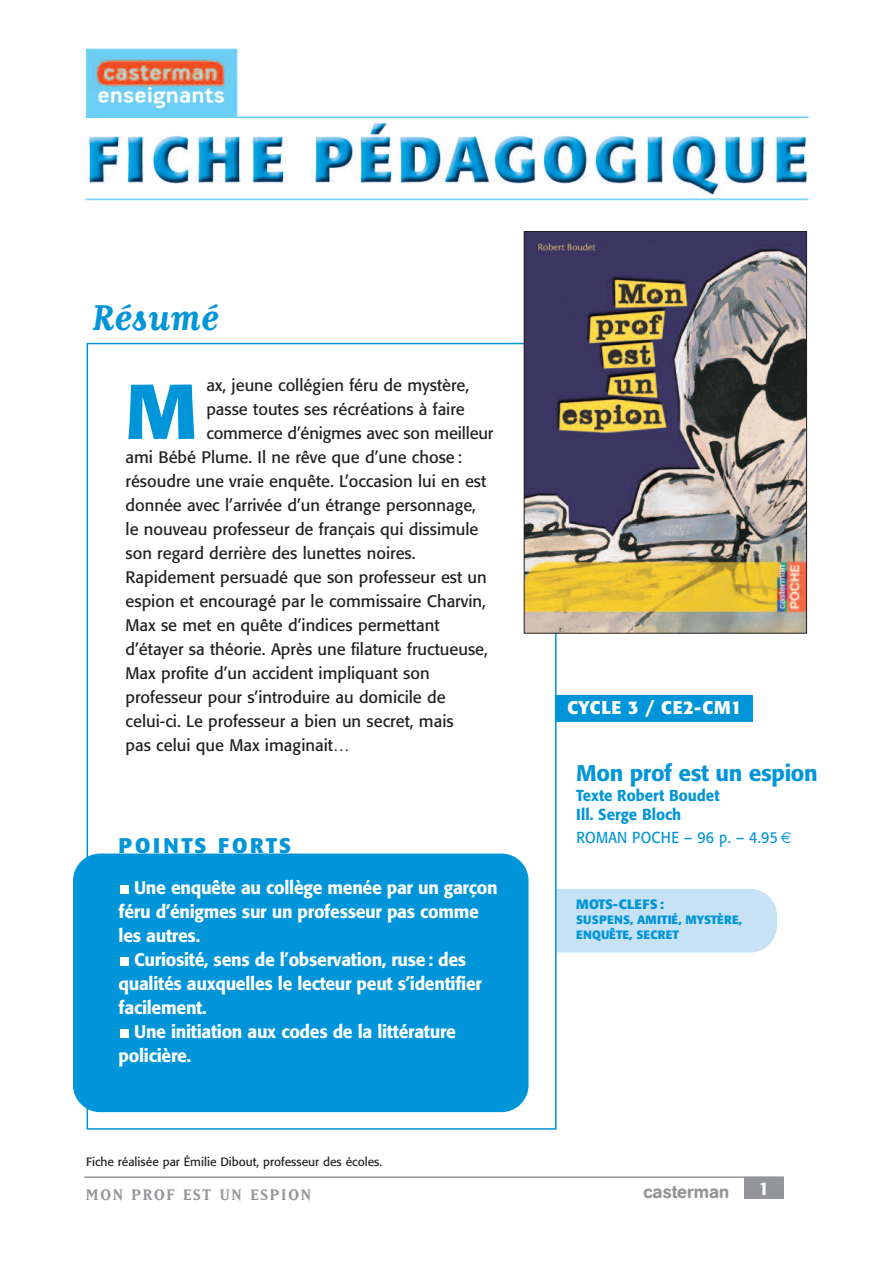
<style>
.page{position:relative;width:893px;height:1263px;background:#fff}
.page>*{position:absolute;margin:0;border:0;box-sizing:border-box;transform-origin:0 0}
.t1{font:700 76.65px "Formata";color:#0095d9}
.t2{font:700 42px "Matrix Script";color:#0095d9}
.t3{font:500 22.5px "Formata";letter-spacing:-.02em;color:#0095d9}
.t4{font:700 21px "Formata";letter-spacing:.135em;color:#0095d9}
.t5{font:700 18.3px "Formata";letter-spacing:.03em;color:#fff}
.t6{font:500 18px "Formata";letter-spacing:-.02em;color:#fff}
.t7{font:700 18px "Matrix";letter-spacing:.105em;color:#939598}
.t8{font:500 18px "AG Book Rounded";color:#939598}
.t9{font:16.5px "Formata";color:#231f20}
.t10{font:500 15.75px/19.5px "Formata";color:#0095d9;scale:.95 1}
.t11{font:15.75px "Formata";letter-spacing:.015em;color:#0095d9;scale:.9 1}
.t12{font:700 13.5px "Formata";letter-spacing:.02em;color:#0095d9}
.t13{font:12px "Formata";color:#231f20}
.t14{font:700 12px/15px "Formata";letter-spacing:.01em;color:#0095d9}
.s1{font-family:"Euro Sans"}
</style>
<div class="page">
<div style="left:530px;top:889px;width:247px;height:63px;background:#c7e2f5;border-radius:27px"></div>
<div style="left:88px;top:344px;width:467px;height:784px;background:#fff"></div>
<img style="left:526px;top:233px;width:279px;height:399px">
<div style="left:524px;top:231px;width:283px;height:403px;border:1px solid #231f20"></div>
<div style="left:556px;top:696px;width:197px;height:26px;background:#0095d9"></div>
<div style="left:73px;top:853px;width:455px;height:259px;background:#0095d9;border-radius:27px"></div>
<div style="left:120px;top:1029px;width:9px;height:8px;background:#fff"></div>
<div style="left:120px;top:957px;width:9px;height:8px;background:#fff"></div>
<div style="left:120px;top:885px;width:9px;height:8px;background:#fff"></div>
<div style="left:744px;top:1177px;width:40px;height:21px;background:#939598"></div>
<hr style="left:84px;top:1176px;width:700px;height:2px;background:#939598">
<img style="left:85px;top:48px;width:724px;height:153px">
<h2 class="t2" style="left:92px;top:291px;width:129px">Résumé</h2>
<h1 class="t1" style="left:126px;top:379px;width:73px">M</h1>
<p class="t9" style="left:206px;top:378px;width:264px">ax, jeune collégien féru de mystère,</p>
<p class="t9" style="left:206px;top:402px;width:260px">passe toutes ses récréations à faire</p>
<p class="t9" style="left:206px;top:426px;width:288px">commerce d’énigmes avec son meilleur</p>
<p class="t9" style="left:126px;top:450px;width:338px">ami Bébé Plume. Il ne rêve que d’une chose :</p>
<p class="t9" style="left:126px;top:474px;width:362px">résoudre une vraie enquête. L’occasion lui en est</p>
<p class="t9" style="left:126px;top:498px;width:352px">donnée avec l’arrivée d’un étrange personnage,</p>
<p class="t9" style="left:126px;top:522px;width:355px">le nouveau professeur de français qui dissimule</p>
<p class="t9" style="left:126px;top:546px;width:292px">son regard derrière des lunettes noires.</p>
<p class="t9" style="left:126px;top:570px;width:363px">Rapidement persuadé que son professeur est un</p>
<p class="t9" style="left:126px;top:594px;width:362px">espion et encouragé par le commissaire Charvin,</p>
<p class="t9" style="left:126px;top:618px;width:315px">Max se met en quête d’indices permettant</p>
<p class="t9" style="left:126px;top:642px;width:364px">d’étayer sa théorie. Après une filature fructueuse,</p>
<p class="t9" style="left:126px;top:666px;width:306px">Max profite d’un accident impliquant son</p>
<p class="t9" style="left:126px;top:690px;width:322px">professeur pour s’introduire au domicile de</p>
<p class="t9" style="left:126px;top:714px;width:330px">celui-ci. Le professeur a bien un secret, mais</p>
<p class="t9" style="left:126px;top:738px;width:225px">pas celui que Max imaginait…</p>
<p class="t4" style="left:119px;top:836px;width:174px">POINTS FORTS</p>
<p class="t6" style="left:134px;top:879px;width:365px">Une enquête au collège menée par un garçon</p>
<p class="t6" style="left:119px;top:903px;width:362px">féru d’énigmes sur un professeur pas comme</p>
<p class="t6" style="left:119px;top:927px;width:83px">les autres.</p>
<p class="t6" style="left:134px;top:951px;width:333px">Curiosité, sens de l’observation, ruse: des</p>
<p class="t6" style="left:119px;top:975px;width:365px">qualités auxquelles le lecteur peut s’identifier</p>
<p class="t6" style="left:119px;top:999px;width:89px">facilement.</p>
<p class="t6" style="left:134px;top:1023px;width:323px">Une initiation aux codes de la littérature</p>
<p class="t6" style="left:119px;top:1047px;width:74px">policière.</p>
<p class="t5" style="left:567px;top:699px;width:176px">CYCLE 3 / CE2-CM1</p>
<h3 class="t3" style="left:576px;top:763px;width:243px">Mon prof est un espion</h3>
<p class="t10" style="left:576px;top:787px;width:152px">Texte Robert Boudet<br>Ill. Serge Bloch</p>
<p class="t11" style="left:576px;top:830px;width:240px">ROMAN POCHE – 96 p. – 4.95 <span class="s1">€</span></p>
<p class="t12" style="left:576px;top:898px;width:89px">MOTS-CLEFS :</p>
<p class="t14" style="left:576px;top:913px;width:167px">SUSPENS, AMITIÉ, MYSTÈRE,<br>ENQUÊTE, SECRET</p>
<p class="t13" style="left:86px;top:1157px;width:297px">Fiche réalisée par Émilie Dibout, professeur des écoles.</p>
<p class="t7" style="left:86px;top:1183px;width:227px">MON PROF EST UN ESPION</p>
<p class="t8" style="left:644px;top:1185px;width:87px">casterman</p>
<p class="t6" style="left:759px;top:1181px;width:12px">1</p>
</div>
